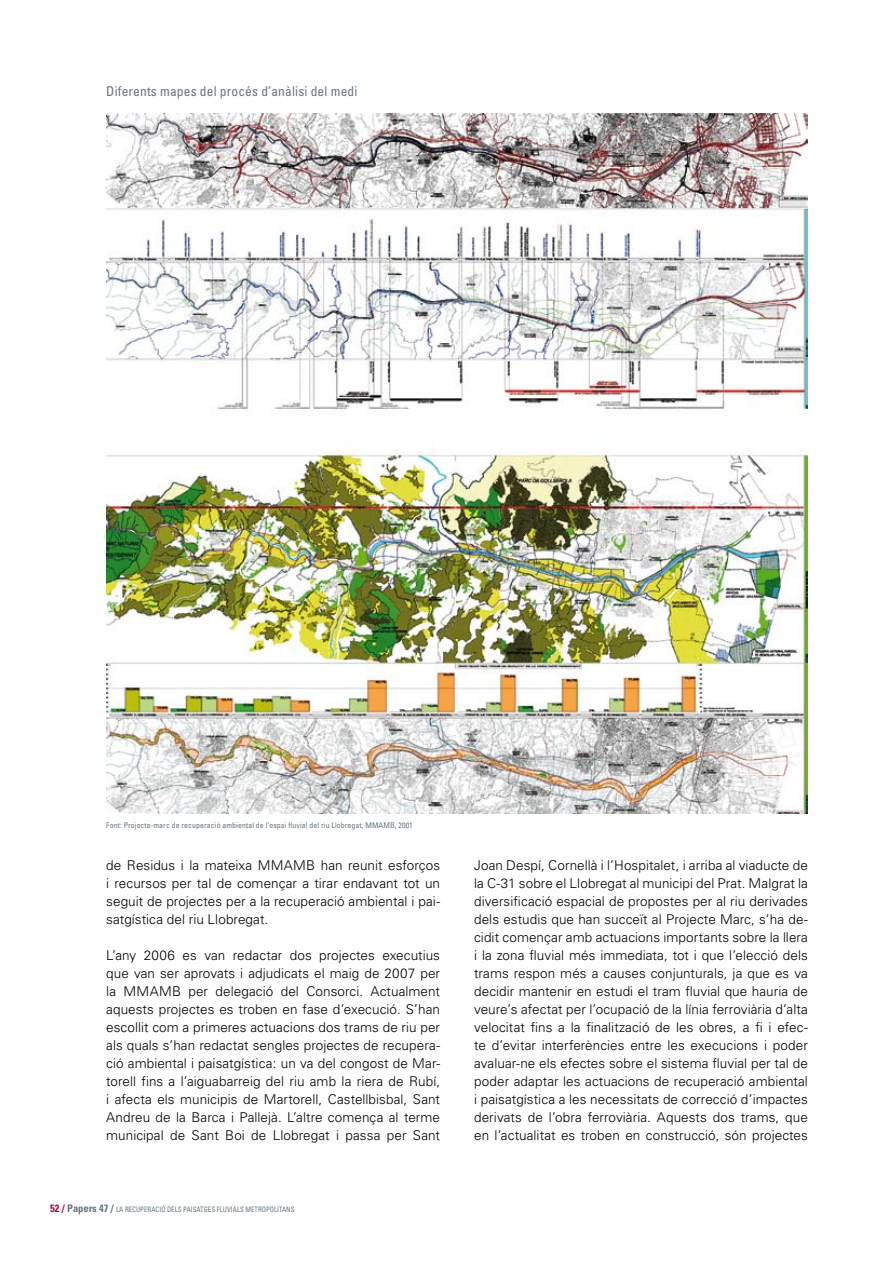
<style>
.page{position:relative;width:893px;height:1263px;background:#fff}
.page>*{position:absolute;margin:0;border:0;box-sizing:border-box;transform-origin:0 0}
.t1{font:300 13.5px/18px "Univers";letter-spacing:.005em;color:#000;text-align:justify}
.t2{font:condensed 13.5px "Univers";letter-spacing:.01em;color:#66757e}
.t3{font:condensed 7.8px "Univers";letter-spacing:.01em;color:#66757e}
.t4{font:condensed 7.5px "Univers";letter-spacing:.01em;color:#66757e;scale:.9 1}
.s1{font-weight:700;font-size:10.5px;color:#b30033}
.s2{font-weight:700;font-size:10.5px}
</style>
<div class="page">
<img style="left:106px;top:114px;width:702px;height:700px">
<p class="t2" style="left:106px;top:82px;width:253px">Diferents mapes del procés d’anàlisi del medi</p>
<p class="t3" style="left:106px;top:820px;width:308px">Font: Projecte-marc de recuperació ambiental de l’espai fluvial del riu Llobregat, MMAMB, 2001</p>
<p class="t1" style="left:106px;top:857px;width:335px">de Residus i la mateixa MMAMB han reunit esforços i recursos per tal de començar a tirar endavant tot un seguit de projectes per a la recuperació ambiental i pai&shy;satgística del riu Llobregat.</p>
<p class="t1" style="left:106px;top:947px;width:335px">L’any 2006 es van redactar dos projectes executius que van ser aprovats i adjudicats el maig de 2007 per la MMAMB per delegació del Consorci. Actualment aquests projectes es troben en fase d’execució. S’han escollit com a primeres actuacions dos trams de riu per als quals s’han redactat sengles projectes de recupera&shy;ció ambiental i paisatgística: un va del congost de Mar&shy;torell fins a l’aiguabarreig del riu amb la riera de Rubí, i afecta els municipis de Martorell, Castellbisbal, Sant Andreu de la Barca i Pallejà. L’altre comença al terme municipal de Sant Boi de Llobregat i passa per Sant</p>
<p class="t4" style="left:50px;top:1205px;width:157px"><span class="s1">52 /</span> <span class="s2">Papers 47 /</span> LA RECUPERACI Ó D ELS PAISA</p>
<p class="t4" style="left:200px;top:1205px;width:35px">TGES FLUVIALS</p>
<p class="t4" style="left:246px;top:1205px;width:47px">METRO POLITANS</p>
<p class="t1" style="left:474px;top:857px;width:335px">Joan Despí, Cornellà i l’Hospitalet, i arriba al viaducte de la C-31 sobre el Llobregat al municipi del Prat. Malgrat la diversificació espacial de propostes per al riu derivades dels estudis que han succeït al Projecte Marc, s’ha de&shy;cidit començar amb actuacions importants sobre la llera i la zona fluvial més immediata, tot i que l’elecció dels trams respon més a causes conjunturals, ja que es va decidir mantenir en estudi el tram fluvial que hauria de veure’s afectat per l’ocupació de la línia ferroviària d’alta velocitat fins a la finalització de les obres, a fi i efec&shy;te d’evitar interferències entre les execucions i poder avaluar-ne els efectes sobre el sistema fluvial per tal de poder adaptar les actuacions de recuperació ambiental i paisatgística a les necessitats de correcció d’impactes derivats de l’obra ferroviària. Aquests dos trams, que en l’actualitat es troben en construcció, són projectes</p>
</div>
